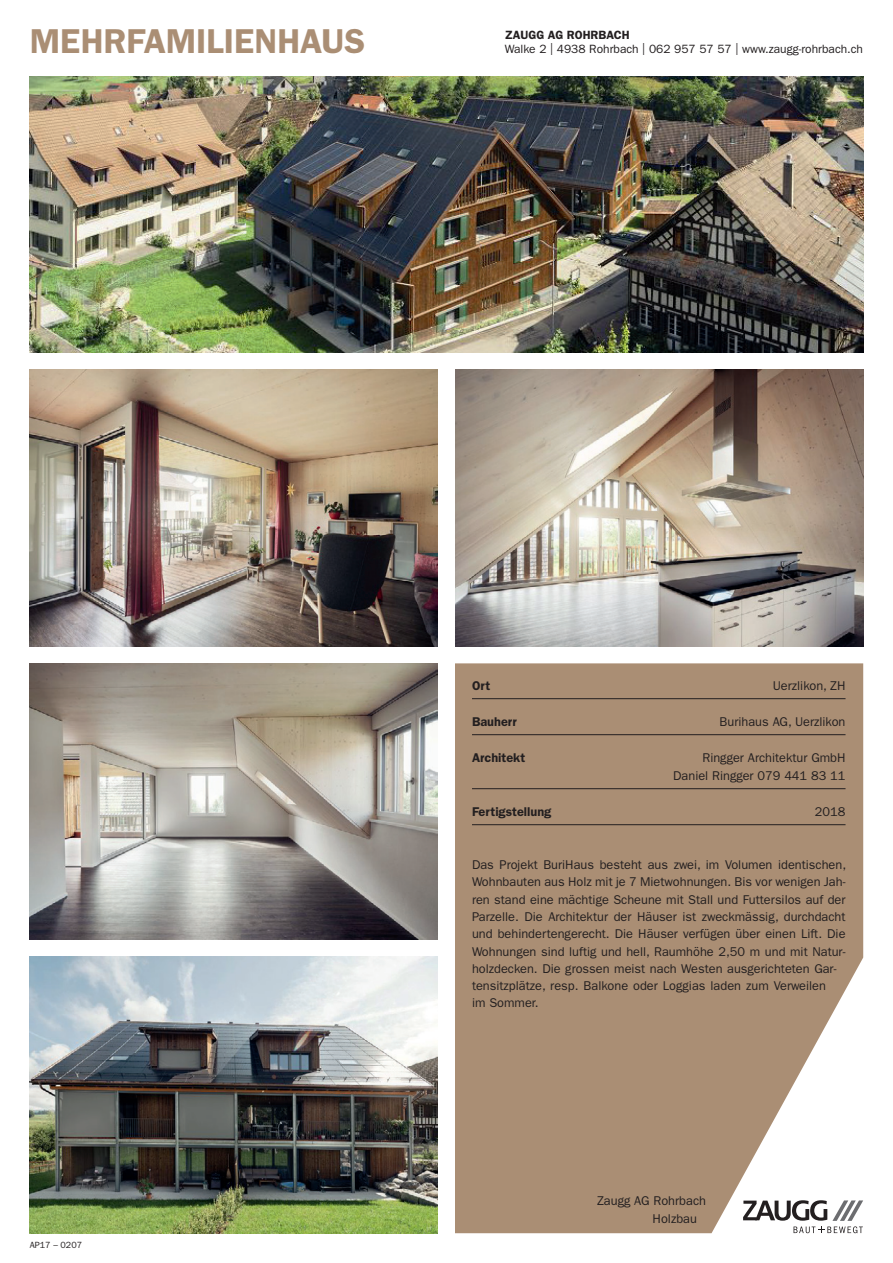
<style>
.page{position:relative;width:893px;height:1263px;background:#fff}
.page>*{position:absolute;margin:0;border:0;box-sizing:border-box;transform-origin:0 0}
.t1{font:600 34.65px "Franklin Gothic";color:#aa8e74}
.Fliesstext{font:12.75px/17.2px "Franklin Gothic";color:#231f20;text-align:right}
.t2{font:600 12.75px "Franklin Gothic";color:#231f20}
.t3{font:12px "Franklin Gothic";color:#231f20}
.t4{font:600 12px "Franklin Gothic";color:#231f20}
.t5{font:9px "Franklin Gothic";color:#231f20}
</style>
<div class="page">
<svg style="left:455px;top:663px;width:408px;height:570px;background:#b0967f"></svg>
<hr style="left:472px;top:698px;width:373px;height:1px;background:#231f20">
<hr style="left:472px;top:734px;width:373px;height:1px;background:#231f20">
<hr style="left:472px;top:788px;width:373px;height:1px;background:#231f20">
<hr style="left:472px;top:824px;width:373px;height:1px;background:#231f20">
<img style="left:30px;top:663px;width:408px;height:277px">
<img style="left:30px;top:77px;width:833px;height:276px">
<img style="left:455px;top:370px;width:408px;height:276px">
<img style="left:30px;top:370px;width:408px;height:276px">
<img style="left:30px;top:957px;width:408px;height:276px">
<p class="t1" style="left:30px;top:21px;width:337px">MEHRFAMILIENHAUS</p>
<p class="t4" style="left:505px;top:28px;width:126px">ZAUGG AG ROHRBACH</p>
<p class="t3" style="left:505px;top:42px;width:360px">Walke 2 | 4938 Rohrbach | 062 957 57 57 | www.zaugg-rohrbach.ch</p>
<p class="t5" style="left:30px;top:1240px;width:54px">AP17 – 0207</p>
<p class="t2" style="left:472px;top:678px;width:20px">Ort</p>
<p class="Fliesstext" style="left:773px;top:677px;width:74px">Uerzlikon, ZH</p>
<p class="t2" style="left:472px;top:714px;width:46px">Bauherr</p>
<p class="Fliesstext" style="left:720px;top:713px;width:127px">Burihaus AG, Uerzlikon</p>
<p class="t2" style="left:472px;top:750px;width:55px">Architekt</p>
<p class="Fliesstext" style="left:673px;top:749px;width:174px;line-height:18px">Ringger Architektur GmbH<br>Daniel Ringger 079 441 83 11</p>
<p class="t2" style="left:472px;top:804px;width:81px">Fertigstellung</p>
<p class="Fliesstext" style="left:815px;top:803px;width:32px">2018</p>
<p class="Fliesstext" style="left:472px;top:856px;width:376px;text-align:left">Das Projekt BuriHaus besteht aus zwei, im Volumen identischen, Wohnbauten aus Holz mit je 7 Mietwohnungen. Bis vor wenigen Jah&shy;ren stand eine mächtige Scheune mit Stall und Futtersilos auf der Parzelle. Die Architektur der Häuser ist zweckmässig, durchdacht und behindertengerecht. Die Häuser verfügen über einen Lift. Die Wohnungen sind luftig und hell, Raumhöhe 2,50 m und mit Natur&shy;holzdecken. Die grossen meist nach Westen ausgerichteten Gar&shy;tensitzplätze, resp. Balkone oder Loggias laden zum Verweilen<br>im Sommer.</p>
<p class="Fliesstext" style="left:597px;top:1192px;width:110px">Zaugg AG Rohrbach</p>
<p class="Fliesstext" style="left:653px;top:1210px;width:46px">Holzbau</p>
</div>
